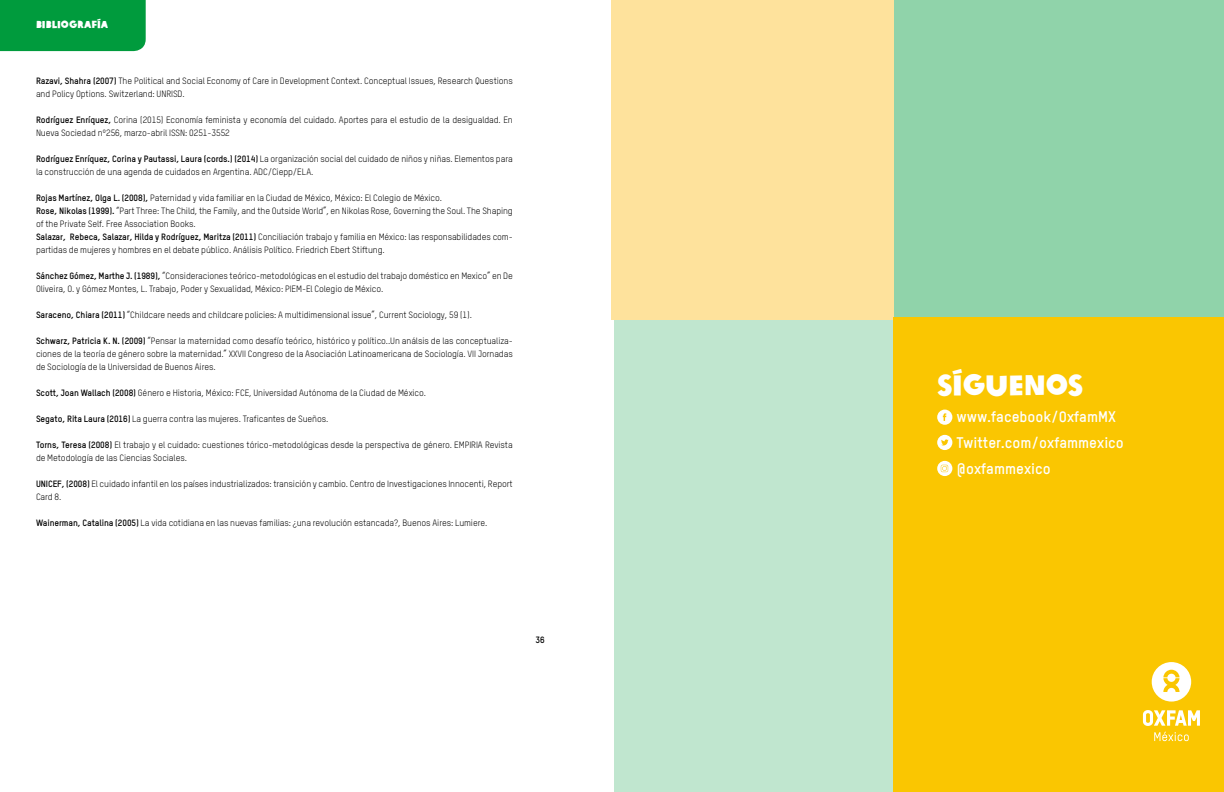
<style>
.page{position:relative;width:1224px;height:792px;background:#fff}
.page>*{position:absolute;margin:0;border:0;box-sizing:border-box;transform-origin:0 0}
.t1{font:28px "Oxfam Global Headline";letter-spacing:-.01em;color:#fff}
.t2{font:700 15px/26px "Oxfam TSTARPRO";color:#fff}
.t3{font:10px "Oxfam Global Headline";color:#fff}
.t4{font:9px/13px "TSTARPRO";letter-spacing:-.01em;color:#000}
.t5{font:700 9px "TSTARPRO";color:#000}
.s1{font-weight:700}
</style>
<div class="page">
<div style="left:0;top:0;width:146px;height:51px;background:#009b3d"></div>
<div style="left:614px;top:0;width:610px;height:792px;background:#c0e6cf"></div>
<div style="left:612px;top:0;width:282px;height:320px;background:#fee29c"></div>
<div style="left:894px;top:317px;width:330px;height:475px;background:#fac601"></div>
<div style="left:894px;top:0;width:330px;height:317px;background:#90d3aa"></div>
<svg style="left:1154px;top:732px;width:35px;height:9px"></svg>
<svg style="left:1152px;top:662px;width:39px;height:40px"></svg>
<svg style="left:1143px;top:710px;width:57px;height:16px"></svg>
<div style="left:937px;top:435px;width:15px;height:15px;background:#fff;border-radius:50%"></div>
<svg style="left:941px;top:439px;width:8px;height:6px"></svg>
<div style="left:937px;top:410px;width:15px;height:15px;background:#fff;border-radius:50%"></div>
<svg style="left:943px;top:413px;width:3px;height:8px"></svg>
<svg style="left:937px;top:461px;width:15px;height:15px"></svg>
<svg style="left:941px;top:465px;width:7px;height:7px"></svg>
<p class="t3" style="left:36px;top:16px;width:74px">BIBLIOGRAFÍA</p>
<p class="t3" style="left:36px;top:18px;width:54px">CORNISA 1</p>
<p class="t4" style="left:36px;top:74px;width:478px"><span class="s1">Razavi, Shahra (2007)</span> The Political and Social Economy of Care in Development Context. Conceptual Issues, Research Questions and Policy Options. Switzerland: UNRISD.</p>
<p class="t4" style="left:36px;top:113px;width:478px"><span class="s1">Rodríguez Enríquez,</span> Corina (2015) Economía feminista y economía del cuidado. Aportes para el estudio de la desigualdad. En<br>Nueva Sociedad nº256, marzo-abril ISSN: 0251-3552</p>
<p class="t4" style="left:36px;top:152px;width:478px"><span class="s1">Rodríguez Enríquez, Corina y Pautassi, Laura (cords.) (2014)</span> La organización social del cuidado de niños y niñas. Elementos para la construcción de una agenda de cuidados en Argentina. ADC/Ciepp/ELA.</p>
<p class="t4" style="left:36px;top:191px;width:478px"><span class="s1">Rojas Martínez, Olga L. (2008),</span> Paternidad y vida familiar en la Ciudad de México, México: El Colegio de México.<br><span class="s1">Rose, Nikolas (1999).</span> “Part Three: The Child, the Family, and the Outside World”, en Nikolas Rose, Governing the Soul. The Shaping of the Private Self. Free Association Books.<br><span class="s1">Salazar, Rebeca, Salazar, Hilda y Rodríguez, Maritza (2011)</span> Conciliación trabajo y familia en México: las responsabilidades com&shy;partidas de mujeres y hombres en el debate público. Análisis Político. Friedrich Ebert Stiftung.</p>
<p class="t4" style="left:36px;top:269px;width:478px"><span class="s1">Sánchez Gómez, Marthe J. (1989),</span> “Consideraciones teórico-metodológicas en el estudio del trabajo doméstico en Mexico” en De<br>Oliveira, O. y Gómez Montes, L. Trabajo, Poder y Sexualidad, México: PIEM-El Colegio de México.</p>
<p class="t4" style="left:36px;top:308px;width:437px"><span class="s1">Saraceno, Chiara (2011)</span> “Childcare needs and childcare policies: A multidimensional issue”, Current Sociology, 59 (1).</p>
<p class="t4" style="left:36px;top:334px;width:478px;text-align:justify"><span class="s1">Schwarz, Patricia K. N. (2009)</span> “Pensar la maternidad como desafío teórico, histórico y político..Un análsis de las conceptualiza&shy;ciones de la teoría de género sobre la maternidad.” XXVII Congreso de la Asociación Latinoamericana de Sociología. VII Jornadas de Sociología de la Universidad de Buenos Aires.</p>
<p class="t4" style="left:36px;top:386px;width:392px"><span class="s1">Scott, Joan Wallach (2008)</span> Género e Historia, México: FCE, Universidad Autónoma de la Ciudad de México.</p>
<p class="t4" style="left:36px;top:412px;width:294px"><span class="s1">Segato, Rita Laura (2016)</span> La guerra contra las mujeres. Traficantes de Sueños.</p>
<p class="t4" style="left:36px;top:438px;width:478px"><span class="s1">Torns, Teresa (2008)</span> El trabajo y el cuidado: cuestiones tórico-metodológicas desde la perspectiva de género. EMPIRIA Revista de Metodología de las Ciencias Sociales.</p>
<p class="t4" style="left:36px;top:477px;width:478px"><span class="s1">UNICEF, (2008)</span> El cuidado infantil en los países industrializados: transición y cambio. Centro de Investigaciones Innocenti, Report<br>Card 8.</p>
<p class="t4" style="left:36px;top:516px;width:453px"><span class="s1">Wainerman, Catalina (2005)</span> La vida cotidiana en las nuevas familias: ¿una revolución estancada?, Buenos Aires: Lumiere.</p>
<p class="t5" style="left:535px;top:634px;width:11px">36</p>
<h1 class="t1" style="left:937px;top:361px;width:148px">SÍGUENOS</h1>
<h2 class="t2" style="left:956px;top:403px;width:169px">www.facebook/OxfamMX<br>Twitter.com/oxfammexico @oxfammexico</h2>
</div>
